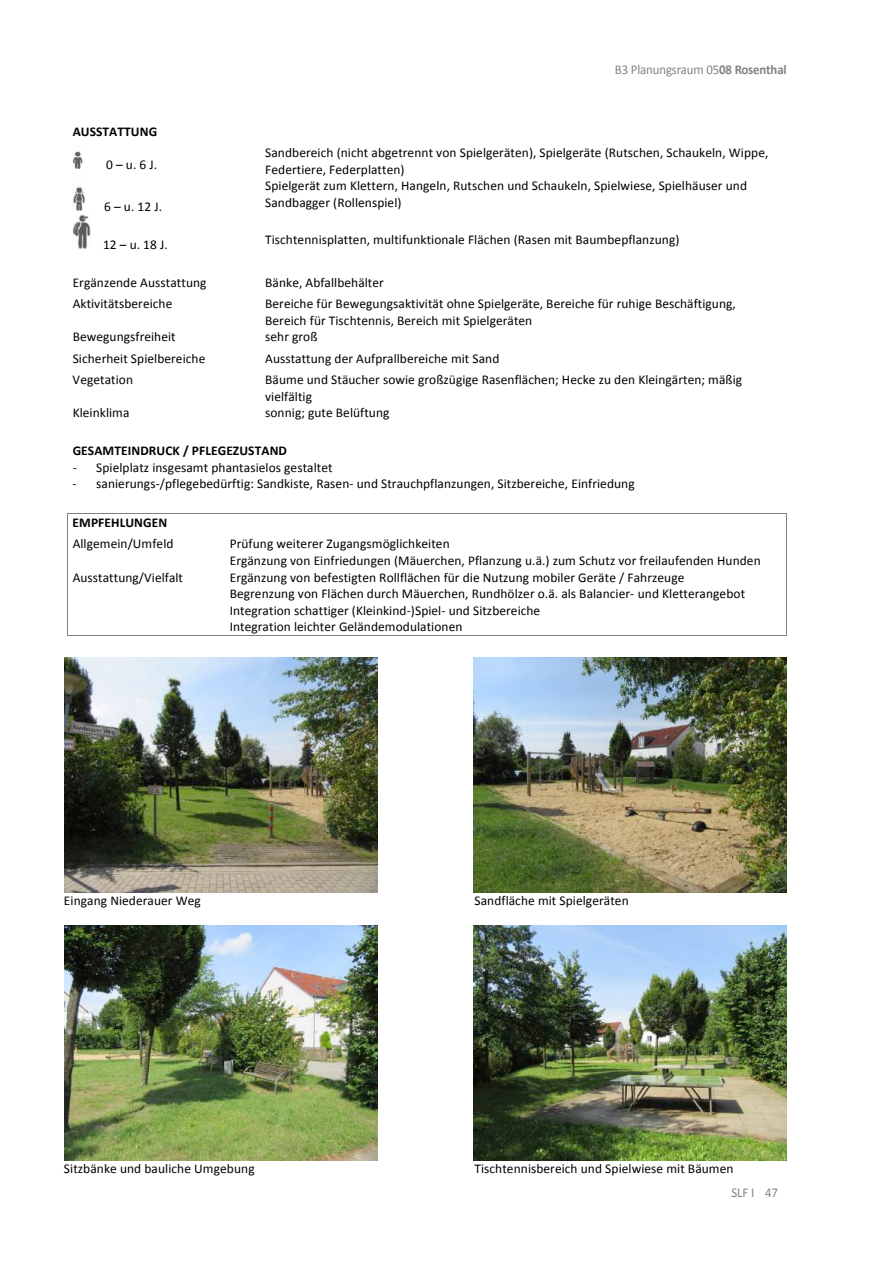
<style>
.page{position:relative;width:893px;height:1263px;background:#fff}
.page>*{position:absolute;margin:0;border:0;box-sizing:border-box;transform-origin:0 0}
.t1{font:13.5px "Calibri";letter-spacing:-.01em;color:#808285;scale:.95 1}
.t2{font:13.35px/16.6px "Calibri";letter-spacing:.005em;color:#000}
.t3{font:700 13.35px "Calibri";letter-spacing:.005em;color:#000}
.s1{font-weight:700}
</style>
<div class="page">
<hr style="left:68px;top:513px;width:719px;height:1px;background:#808080">
<svg style="left:67px;top:513px;width:1px;height:23px"></svg>
<hr style="left:67px;top:536px;width:1px;height:33px;background:#808080">
<hr style="left:67px;top:569px;width:1px;height:66px;background:#808080">
<hr style="left:68px;top:635px;width:156px;height:1px;background:#808080">
<hr style="left:224px;top:635px;width:563px;height:1px;background:#808080">
<img style="left:73px;top:151px;width:9px;height:17px">
<img style="left:73px;top:187px;width:13px;height:24px">
<img style="left:73px;top:215px;width:18px;height:34px">
<img style="left:64px;top:657px;width:313px;height:235px">
<img style="left:473px;top:657px;width:313px;height:235px">
<img style="left:64px;top:925px;width:313px;height:235px">
<img style="left:473px;top:925px;width:313px;height:235px">
<p class="t1" style="left:615px;top:61px;width:182px">B3 Planungsraum 05<span class="s1">08 Rosenthal</span></p>
<p class="t3" style="left:73px;top:123px;width:86px">AUSSTATTUNG</p>
<p class="t2" style="left:106px;top:156px;width:53px">0 – u. 6 J.</p>
<p class="t2" style="left:265px;top:145px;width:505px">Sandbereich (nicht abgetrennt von Spielgeräten), Spielgeräte (Rutschen, Schaukeln, Wippe,<br>Federtiere, Federplatten)</p>
<p class="t2" style="left:104px;top:198px;width:59px">6 – u. 12 J.</p>
<p class="t2" style="left:265px;top:178px;width:483px">Spielgerät zum Klettern, Hangeln, Rutschen und Schaukeln, Spielwiese, Spielhäuser und<br>Sandbagger (Rollenspiel)</p>
<p class="t2" style="left:103px;top:236px;width:66px">12 – u. 18 J.</p>
<p class="t2" style="left:265px;top:231px;width:416px">Tischtennisplatten, multifunktionale Flächen (Rasen mit Baumbepflanzung)</p>
<p class="t2" style="left:73px;top:274px;width:135px">Ergänzende Ausstattung</p>
<p class="t2" style="left:265px;top:274px;width:120px">Bänke, Abfallbehälter</p>
<p class="t2" style="left:73px;top:295px;width:101px">Aktivitätsbereiche</p>
<p class="t2" style="left:265px;top:295px;width:472px">Bereiche für Bewegungsaktivität ohne Spielgeräte, Bereiche für ruhige Beschäftigung,<br>Bereich für Tischtennis, Bereich mit Spielgeräten</p>
<p class="t2" style="left:73px;top:328px;width:105px">Bewegungsfreiheit</p>
<p class="t2" style="left:265px;top:328px;width:54px">sehr groß</p>
<p class="t2" style="left:73px;top:350px;width:134px">Sicherheit Spielbereiche</p>
<p class="t2" style="left:265px;top:350px;width:236px">Ausstattung der Aufprallbereiche mit Sand</p>
<p class="t2" style="left:73px;top:371px;width:62px">Vegetation</p>
<p class="t2" style="left:265px;top:371px;width:478px">Bäume und Stäucher sowie großzügige Rasenflächen; Hecke zu den Kleingärten; mäßig vielfältig</p>
<p class="t2" style="left:73px;top:404px;width:58px">Kleinklima</p>
<p class="t2" style="left:265px;top:404px;width:126px">sonnig; gute Belüftung</p>
<p class="t3" style="left:73px;top:442px;width:216px">GESAMTEINDRUCK / PFLEGEZUSTAND</p>
<p class="t2" style="left:73px;top:459px;width:261px">- Spielplatz insgesamt phantasielos gestaltet</p>
<p class="t2" style="left:73px;top:475px;width:564px">- sanierungs-/pflegebedürftig: Sandkiste, Rasen- und Strauchpflanzungen, Sitzbereiche, Einfriedung</p>
<p class="t3" style="left:73px;top:514px;width:96px">EMPFEHLUNGEN</p>
<p class="t2" style="left:73px;top:535px;width:102px">Allgemein/Umfeld</p>
<p class="t2" style="left:230px;top:535px;width:532px">Prüfung weiterer Zugangsmöglichkeiten<br>Ergänzung von Einfriedungen (Mäuerchen, Pflanzung u.ä.) zum Schutz vor freilaufenden Hunden</p>
<p class="t2" style="left:73px;top:569px;width:112px">Ausstattung/Vielfalt</p>
<p class="t2" style="left:230px;top:569px;width:517px">Ergänzung von befestigten Rollflächen für die Nutzung mobiler Geräte / Fahrzeuge Begrenzung von Flächen durch Mäuerchen, Rundhölzer o.ä. als Balancier- und Kletterangebot Integration schattiger (Kleinkind-)Spiel- und Sitzbereiche<br>Integration leichter Geländemodulationen</p>
<p class="t2" style="left:64px;top:892px;width:138px">Eingang Niederauer Weg</p>
<p class="t2" style="left:474px;top:892px;width:156px">Sandfläche mit Spielgeräten</p>
<p class="t2" style="left:64px;top:1160px;width:192px">Sitzbänke und bauliche Umgebung</p>
<p class="t2" style="left:474px;top:1160px;width:261px">Tischtennisbereich und Spielwiese mit Bäumen</p>
<p class="t1" style="left:731px;top:1184px;width:51px">SLF I 47</p>
</div>
